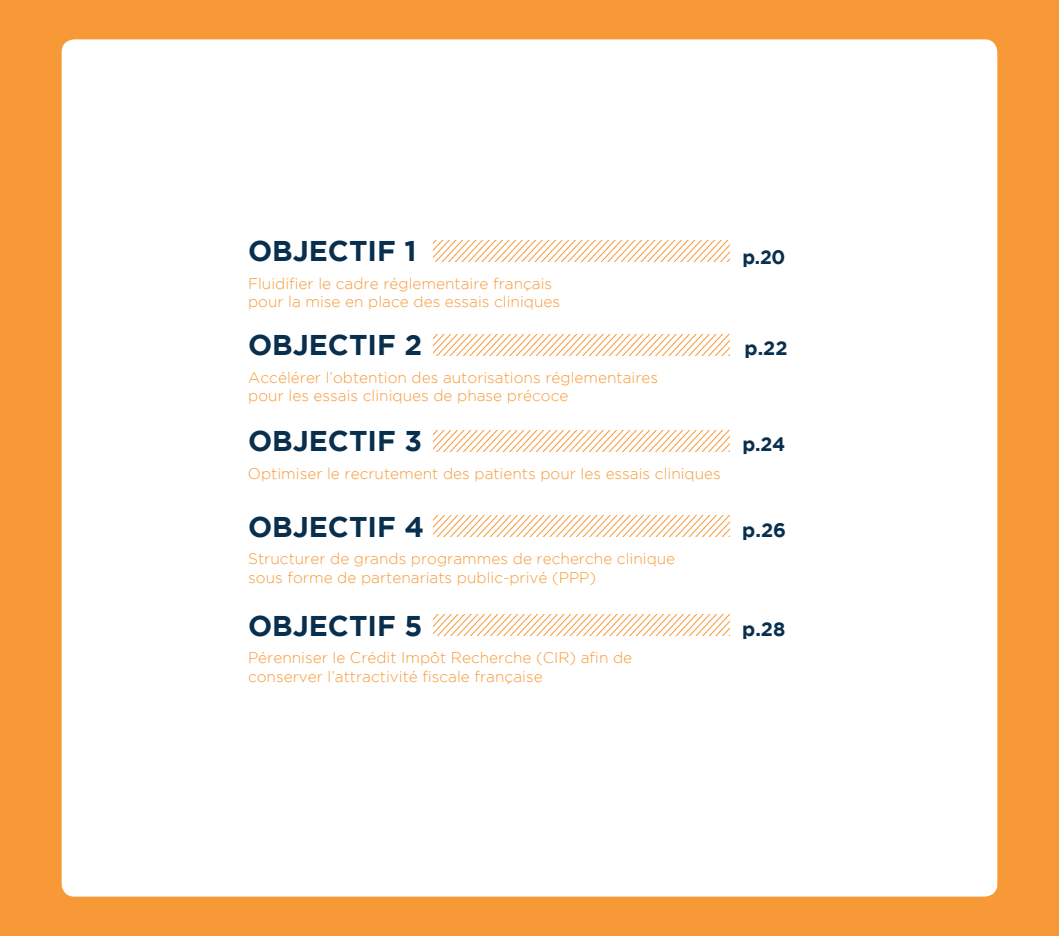
<style>
.page{position:relative;width:1059px;height:936px;background:#fff}
.page>*{position:absolute;margin:0;border:0;box-sizing:border-box;transform-origin:0 0}
.t1{font:700 28.5px "Gotham";color:#092f4f}
.t2{font:700 19.5px "Gotham";color:#092f4f}
.t3{font:300 15.45px/18.5px "Gotham";color:#f89937}
</style>
<div class="page">
<div style="left:0;top:0;width:1059px;height:935px;background:#f89937"></div>
<div style="left:62px;top:39px;width:935px;height:857px;background:#fff;border-radius:13px"></div>
<svg style="left:433px;top:240px;width:296px;height:21px"></svg>
<svg style="left:433px;top:615px;width:296px;height:21px"></svg>
<svg style="left:433px;top:515px;width:296px;height:21px"></svg>
<svg style="left:433px;top:430px;width:296px;height:21px"></svg>
<svg style="left:433px;top:334px;width:296px;height:21px"></svg>
<h1 class="t1" style="left:248px;top:234px;width:170px">OBJECTIF 1</h1>
<p class="t2" style="left:742px;top:245px;width:45px">p.20</p>
<p class="t3" style="left:248px;top:273px;width:314px">Fluidifier le cadre réglementaire français pour la mise en place des essais cliniques</p>
<h1 class="t1" style="left:248px;top:328px;width:176px">OBJECTIF 2</h1>
<p class="t3" style="left:248px;top:367px;width:411px">Accélérer l’obtention des autorisations réglementaires pour les essais cliniques de phase précoce</p>
<h1 class="t1" style="left:248px;top:424px;width:175px">OBJECTIF 3</h1>
<p class="t3" style="left:248px;top:464px;width:474px">Optimiser le recrutement des patients pour les essais cliniques</p>
<h1 class="t1" style="left:248px;top:510px;width:177px">OBJECTIF 4</h1>
<p class="t3" style="left:248px;top:549px;width:428px">Structurer de grands programmes de recherche clinique sous forme de partenariats public-privé (PPP)</p>
<h1 class="t1" style="left:248px;top:609px;width:176px">OBJECTIF 5</h1>
<p class="t3" style="left:248px;top:648px;width:386px">Pérenniser le Crédit Impôt Recherche (CIR) afin de conserver l’attractivité fiscale française</p>
<p class="t2" style="left:744px;top:337px;width:45px">p.22</p>
<p class="t2" style="left:742px;top:433px;width:45px">p.24</p>
<p class="t2" style="left:742px;top:518px;width:45px">p.26</p>
<p class="t2" style="left:742px;top:617px;width:45px">p.28</p>
</div>
